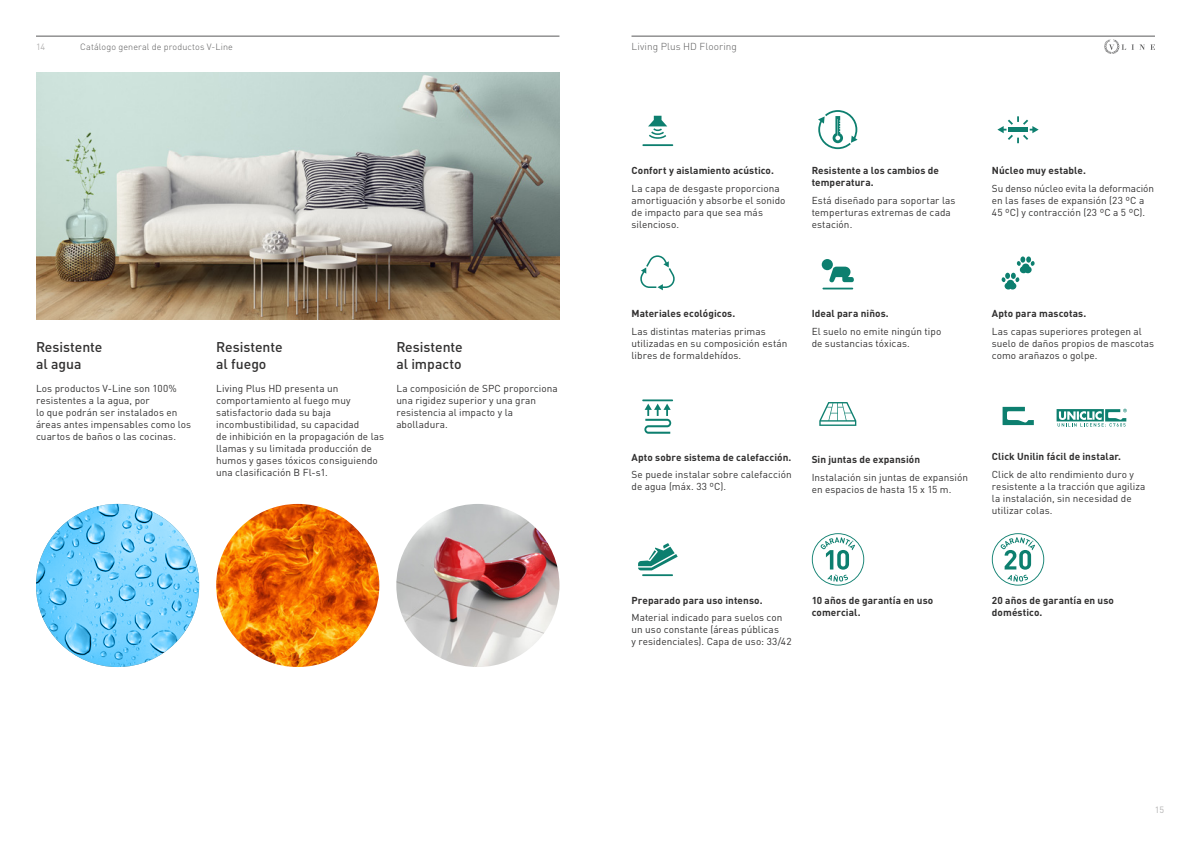
<style>
.page{position:relative;width:1191px;height:842px;background:#fff}
.page>*{position:absolute;margin:0;border:0;box-sizing:border-box;transform-origin:0 0}
.t1{font:500 14px/16.8px "DIN Pro";letter-spacing:-.005em;color:#313030}
.t2{font:10px/12px "DIN Pro";letter-spacing:.005em;color:#313030}
.t3{font:700 10px/12px "DIN Pro";letter-spacing:.01em;color:#313030}
.t4{font:300 10px "DIN Pro";letter-spacing:.01em;color:#5a5a5b}
.t5{font:300 9px "DIN Pro";letter-spacing:.01em;color:#5a5a5b}
.t6{font:9px "DIN Pro";color:#b2b1b1}
</style>
<div class="page">
<img style="left:36px;top:73px;width:523px;height:246px">
<img style="left:396px;top:504px;width:163px;height:163px;border-radius:82px">
<img style="left:216px;top:504px;width:163px;height:163px;border-radius:82px">
<svg style="left:36px;top:504px;width:163px;height:163px;background:#71cbf7"></svg>
<svg style="left:638px;top:543px;width:39px;height:27px"></svg>
<hr style="left:642px;top:574px;width:31px;height:2px;background:#0d7f6f">
<svg style="left:1056px;top:409px;width:70px;height:18px"></svg>
<svg style="left:819px;top:402px;width:37px;height:24px"></svg>
<svg style="left:1002px;top:407px;width:31px;height:18px"></svg>
<hr style="left:642px;top:399px;width:31px;height:2px;background:#0d7f6f">
<svg style="left:644px;top:404px;width:27px;height:30px"></svg>
<svg style="left:640px;top:255px;width:35px;height:35px"></svg>
<svg style="left:818px;top:110px;width:39px;height:39px"></svg>
<svg style="left:648px;top:116px;width:19px;height:23px"></svg>
<hr style="left:642px;top:144px;width:31px;height:2px;background:#0d7f6f">
<svg style="left:829px;top:267px;width:25px;height:16px"></svg>
<div style="left:821px;top:259px;width:12px;height:11px;background:#0d7f6f;border-radius:50%"></div>
<hr style="left:822px;top:288px;width:31px;height:1px;background:#0d7f6f">
<svg style="left:1001px;top:256px;width:33px;height:33px"></svg>
<svg style="left:997px;top:116px;width:41px;height:27px"></svg>
<div style="left:1008px;top:127px;width:20px;height:5px;background:#0d7f6f"></div>
<svg style="left:812px;top:533px;width:52px;height:53px"></svg>
<svg style="left:991px;top:533px;width:53px;height:53px"></svg>
<hr style="left:631px;top:36px;width:524px;height:1px;background:#5a5a5b">
<svg style="left:1104px;top:39px;width:51px;height:15px"></svg>
<hr style="left:36px;top:36px;width:523px;height:1px;background:#5a5a5b">
<p class="t6" style="left:36px;top:40px;width:11px">14</p>
<p class="t5" style="left:80px;top:40px;width:154px">Catálogo general de productos V-Line</p>
<p class="t4" style="left:631px;top:39px;width:107px">Living Plus HD Flooring</p>
<h1 class="t1" style="left:36px;top:338px;width:68px">Resistente al agua</h1>
<p class="t2" style="left:36px;top:382px;width:157px">Los productos V-Line son 100% resistentes a la agua, por<br>lo que podrán ser instalados en áreas antes impensables como los cuartos de baños o las cocinas.</p>
<h1 class="t1" style="left:216px;top:338px;width:68px">Resistente al fuego</h1>
<p class="t2" style="left:216px;top:382px;width:170px">Living Plus HD presenta un comportamiento al fuego muy satisfactorio dada su baja incombustibilidad, su capacidad<br>de inhibición en la propagación de las llamas y su limitada producción de humos y gases tóxicos consiguiendo una clasificación B Fl-s1.</p>
<h1 class="t1" style="left:396px;top:338px;width:68px">Resistente al impacto</h1>
<p class="t2" style="left:396px;top:382px;width:163px">La composición de SPC proporciona una rigidez superior y una gran resistencia al impacto y la abolladura.</p>
<p class="t3" style="left:631px;top:164px;width:144px">Confort y aislamiento acústico.</p>
<p class="t2" style="left:631px;top:182px;width:156px">La capa de desgaste proporciona amortiguación y absorbe el sonido de impacto para que sea más silencioso.</p>
<p class="t3" style="left:811px;top:164px;width:129px">Resistente a los cambios de temperatura.</p>
<p class="t2" style="left:811px;top:194px;width:145px">Está diseñado para soportar las temperturas extremas de cada estación.</p>
<p class="t3" style="left:631px;top:307px;width:105px">Materiales ecológicos.</p>
<p class="t2" style="left:631px;top:325px;width:157px">Las distintas materias primas utilizadas en su composición están libres de formaldehídos.</p>
<p class="t3" style="left:811px;top:307px;width:79px">Ideal para niños.</p>
<p class="t2" style="left:811px;top:325px;width:131px">El suelo no emite ningún tipo de sustancias tóxicas.</p>
<p class="t3" style="left:991px;top:164px;width:96px">Núcleo muy estable.</p>
<p class="t2" style="left:991px;top:182px;width:164px">Su denso núcleo evita la deformación en las fases de expansión (23 ºC a<br>45 ºC) y contracción (23 ºC a 5 ºC).</p>
<p class="t3" style="left:991px;top:307px;width:96px">Apto para mascotas.</p>
<p class="t2" style="left:991px;top:325px;width:164px">Las capas superiores protegen al suelo de daños propios de mascotas como arañazos o golpe.</p>
<p class="t3" style="left:631px;top:450px;width:161px">Apto sobre sistema de calefacción.</p>
<p class="t2" style="left:631px;top:468px;width:162px">Se puede instalar sobre calefacción de agua (máx. 33 ºC).</p>
<p class="t3" style="left:811px;top:453px;width:110px">Sin juntas de expansión</p>
<p class="t2" style="left:811px;top:470px;width:158px">Instalación sin juntas de expansión en espacios de hasta 15 x 15 m.</p>
<p class="t3" style="left:992px;top:450px;width:131px">Click Unilin fácil de instalar.</p>
<p class="t2" style="left:992px;top:468px;width:155px">Click de alto rendimiento duro y resistente a la tracción que agiliza la instalación, sin necesidad de utilizar colas.</p>
<p class="t3" style="left:631px;top:594px;width:132px">Preparado para uso intenso.</p>
<p class="t2" style="left:631px;top:611px;width:162px">Material indicado para suelos con un uso constante (áreas públicas<br>y residenciales). Capa de uso: 33/42</p>
<p class="t3" style="left:811px;top:594px;width:123px">10 años de garantía en uso comercial.</p>
<p class="t3" style="left:992px;top:594px;width:124px">20 años de garantía en uso doméstico.</p>
<p class="t6" style="left:1155px;top:803px;width:11px">15</p>
</div>
